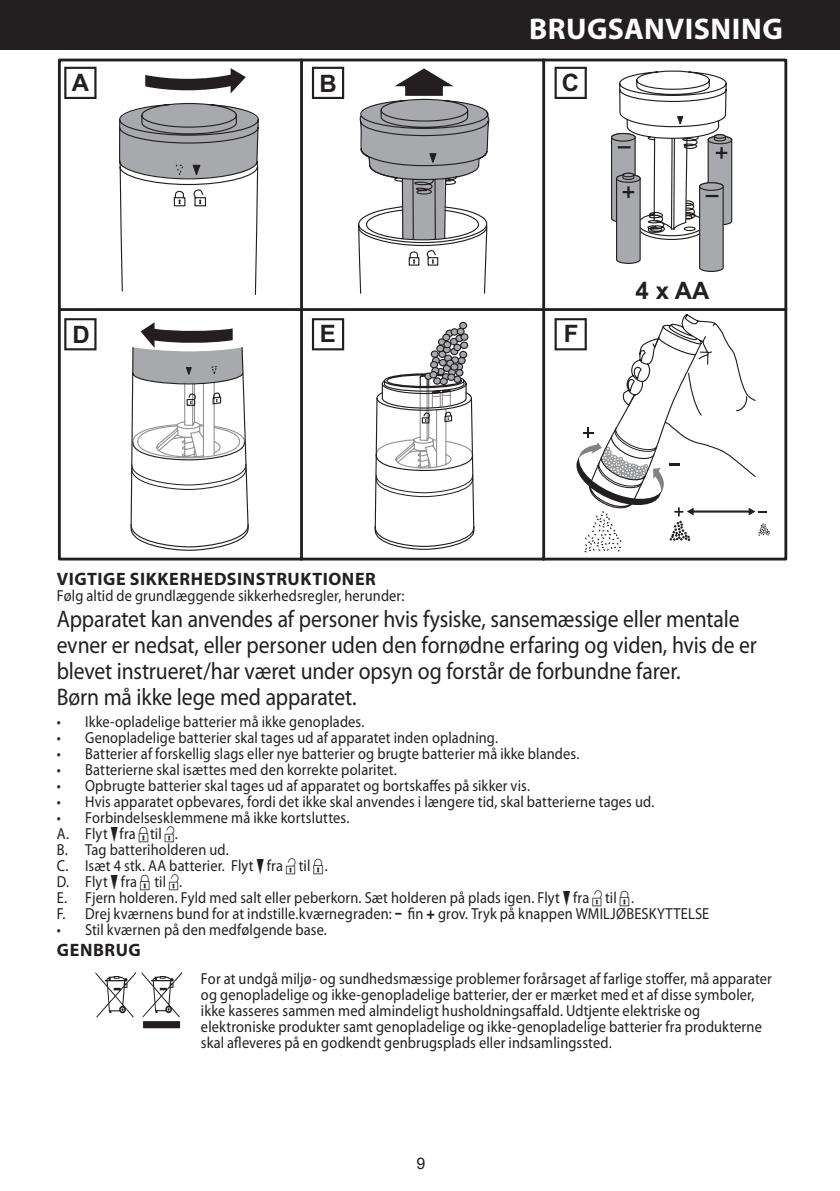
<style>
.page{position:relative;width:840px;height:1191px;background:#fff}
.page>*{position:absolute;margin:0;border:0;box-sizing:border-box;transform-origin:0 0}
.default{font:80px "Myriad Mine";color:#231f20;scale:.9 1}
.side_head{font:700 30px "Myriad Pro";letter-spacing:.015em;color:#fff}
.EN60335_single{font:24px/26px "Myriad Pro";letter-spacing:-.005em;color:#231f20;scale:.9 1}
.t1{font:700 24px "Arial";color:#231f20}
.heading{font:700 18px "Myriad Pro";letter-spacing:.03em;color:#231f20}
.default-2{font:16px/16px "Myriad Pro";letter-spacing:.01em;color:#231f20;scale:.9 1}
.t2{font:16px "Arial";color:#231f20}
.s1{font-family:"Myriad Graphics"}
.s2{font-weight:900}
</style>
<div class="page">
<div style="left:0;top:0;width:839px;height:50px;background:#231f20"></div>
<svg style="left:57px;top:58px;width:730px;height:503px"></svg>
<svg style="left:118px;top:58px;width:141px;height:238px"></svg>
<svg style="left:356px;top:65px;width:133px;height:229px"></svg>
<svg style="left:64px;top:67px;width:32px;height:32px"></svg>
<svg style="left:312px;top:67px;width:32px;height:32px"></svg>
<svg style="left:554px;top:67px;width:32px;height:32px"></svg>
<svg style="left:64px;top:318px;width:32px;height:32px"></svg>
<svg style="left:130px;top:318px;width:344px;height:233px"></svg>
<svg style="left:583px;top:311px;width:173px;height:242px"></svg>
<svg style="left:610px;top:70px;width:122px;height:202px"></svg>
<svg style="left:554px;top:318px;width:215px;height:223px"></svg>
<p class="side_head" style="left:529px;top:9px;width:255px">BRUGSANVISNING</p>
<h3 class="t1" style="left:72px;top:69px;width:19px">A</h3>
<h3 class="t1" style="left:319px;top:69px;width:19px">B</h3>
<h3 class="t1" style="left:561px;top:69px;width:19px">C</h3>
<h3 class="t1" style="left:72px;top:320px;width:19px">D</h3>
<h3 class="t1" style="left:319px;top:320px;width:18px">E</h3>
<h3 class="t1" style="left:563px;top:320px;width:16px">F</h3>
<h3 class="t1" style="left:635px;top:277px;width:75px">4 xAA</h3>
<p class="heading" style="left:57px;top:567px;width:320px">VIGTIGE SIKKERHEDSINSTRUKTIONER</p>
<p class="default-2" style="left:57px;top:587px;width:388px">Følg altid de grundlæggende sikkerhedsregler, herunder:</p>
<p class="EN60335_single" style="left:57px;top:605px;width:779px">Apparatet kan anvendes af personer hvis fysiske, sansemæssige eller mentale evner er nedsat, eller personer uden den fornødne erfaring og viden, hvis de er blevet instrueret/har været under opsyn og forstår de forbundne farer.</p>
<p class="EN60335_single" style="left:57px;top:683px;width:334px">Børn må ikke lege med apparatet.</p>
<p class="default-2" style="left:57px;top:713px;width:343px">• Ikke-opladelige batterier må ikke genoplades.</p>
<p class="default-2" style="left:57px;top:729px;width:491px">• Genopladelige batterier skal tages ud af apparatet inden opladning.</p>
<p class="default-2" style="left:57px;top:745px;width:582px">• Batterier af forskellig slags eller nye batterier og brugte batterier må ikke blandes.</p>
<p class="default-2" style="left:57px;top:761px;width:379px">• Batterierne skal isættes med den korrekte polaritet.</p>
<p class="default-2" style="left:57px;top:777px;width:527px">• Opbrugte batterier skal tages ud af apparatet og bortskaffes på sikker vis.</p>
<p class="default-2" style="left:57px;top:793px;width:665px">• Hvis apparatet opbevares, fordi det ikke skal anvendes i længere tid, skal batterierne tages ud.</p>
<p class="default-2" style="left:57px;top:809px;width:326px">• Forbindelsesklemmene må ikke kortsluttes.</p>
<p class="default-2" style="left:57px;top:825px;width:136px">A. Flyt <span class="s1">)</span> fra <span class="s1">L</span> til <span class="s1">U</span>.</p>
<p class="default-2" style="left:57px;top:841px;width:192px">B. Tag batteriholderen ud.</p>
<p class="default-2" style="left:57px;top:857px;width:302px">C. Isæt 4 stk. AA batterier. Flyt <span class="s1">)</span> fra <span class="s1">U</span> til <span class="s1">L</span> .</p>
<p class="default-2" style="left:57px;top:873px;width:141px">D. Flyt <span class="s1">)</span> fra <span class="s1">L</span> til <span class="s1">U</span>.</p>
<p class="default-2" style="left:57px;top:889px;width:642px">E. Fjern holderen. Fyld med salt eller peberkorn. Sæt holderen på plads igen. Flyt <span class="s1">)</span> fra <span class="s1">U</span> til <span class="s1">L</span> .</p>
<p class="default-2" style="left:57px;top:905px;width:726px">F. Drej kværnens bund for at indstille.kværnegraden: <span class="s2">–</span> fin <span class="s2">+</span> grov. Tryk på knappen WMILJØBESKYTTELSE</p>
<p class="default-2" style="left:57px;top:921px;width:301px">• Stil kværnen på den medfølgende base.</p>
<p class="heading" style="left:57px;top:938px;width:85px">GENBRUG</p>
<p class="default" style="left:95px;top:961px;width:101px">W</p>
<p class="default-2" style="left:201px;top:970px;width:635px">For at undgå miljø- og sundhedsmæssige problemer forårsaget af farlige stoffer, må apparater og genopladelige og ikke-genopladelige batterier, der er mærket med et af disse symboler, ikke kasseres sammen med almindeligt husholdningsaffald. Udtjente elektriske og elektroniske produkter samt genopladelige og ikke-genopladelige batterier fra produkterne skal afleveres på en godkendt genbrugsplads eller indsamlingssted.</p>
<p class="t2" style="left:416px;top:1152px;width:10px">9</p>
</div>
